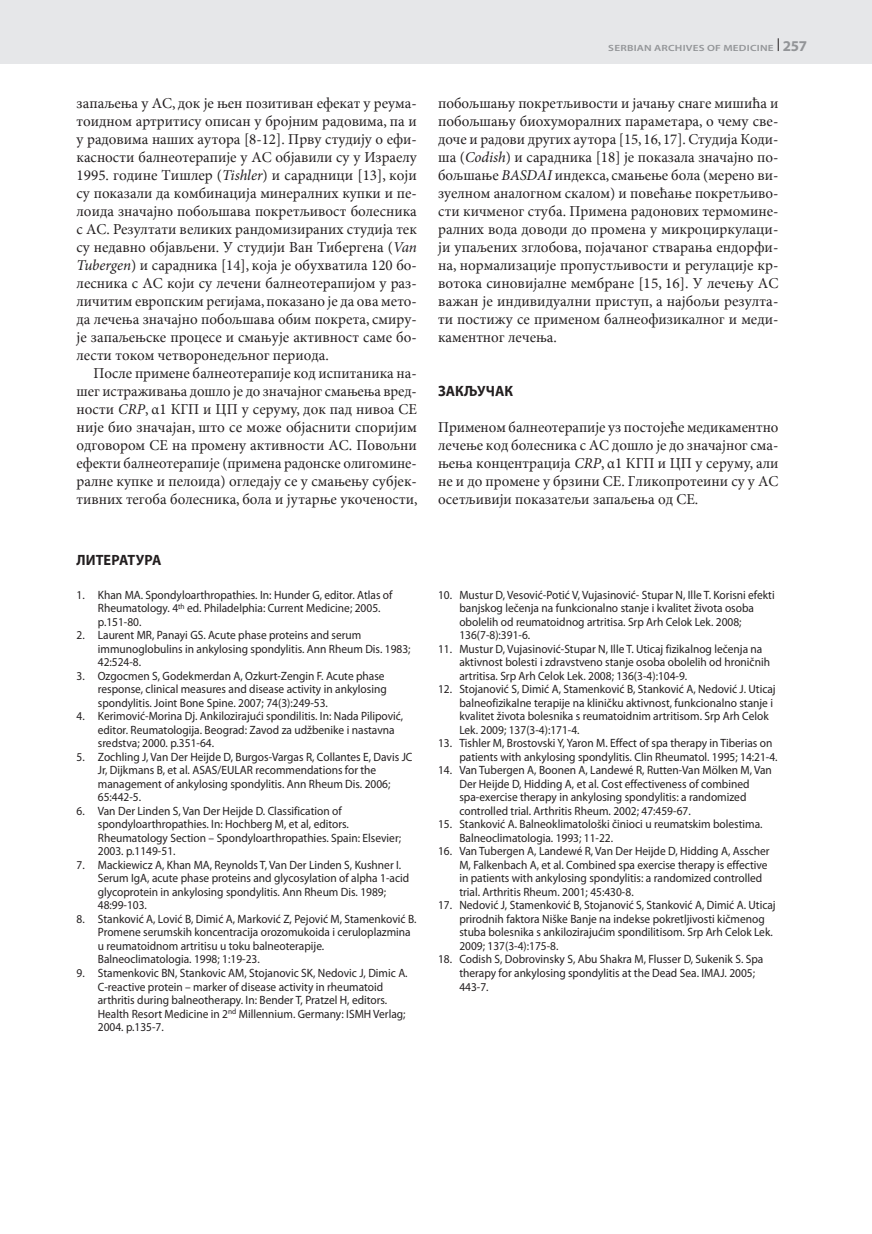
<style>
.page{position:relative;width:872px;height:1234px;background:#fff}
.page>*{position:absolute;margin:0;border:0;box-sizing:border-box;transform-origin:0 0}
.Body_Text{font:15px/18px "Minion Pro Cyrilic";color:#231f20;text-align:justify}
.Body_Text_I_pasus{font:15px/18px "Minion Pro Cyrilic";color:#231f20;text-align:justify}
.Naslov_1{font:700 15px "Myriad Pro Cyrilic";color:#231f20;scale:.95 1}
.t1{font:12px/13.5px "Myriad Pro";color:#231f20;scale:.95 1}
.t2{font:600 9px "Myriad Pro";letter-spacing:.025em;color:#939598;scale:1.25 1}
.s1{font-family:"Minion Pro";font-style:italic}
.s2{font-weight:700;font-size:15px}
</style>
<div class="page">
<div style="left:0;top:0;width:872px;height:64px;background:#e6e7e9"></div>
<svg style="left:778px;top:38px;width:1px;height:13px"></svg>
<p class="Body_Text" style="left:77px;top:95px;width:342px">zapaqewa u AS, dok je wen pozitivan efekat u reuma&shy;toidnom artritisu opisan u brojnim radovima, pa i u radovima naših autora [8-12]. Prvu studiju o efi&shy;kasnosti balneoterapije u AS objavili su u Izraelu 1995. godine Tišler (<span class="s1">Tishler</span>) i saradnici [13], koji su pokazali da kombinacija mineralnih kupki i pe&shy;loida značajno poboqšava pokretqivost bolesnika s AS. Rezultati velikih randomiziranih studija tek su nedavno objavqeni. U studiji Van Tibergena (<span class="s1">Van Tubergen</span>) i saradnika [14], koja je obuhvatila 120 bo&shy;lesnika s AS koji su lečeni balneoterapijom u raz&shy;ličitim evropskim regijama, pokazano je da ova meto&shy;da lečewa značajno poboqšava obim pokreta, smiru&shy;je zapaqewske procese i smawuje aktivnost same bo&shy;lesti tokom četvoronedeqnog perioda.</p>
<p class="Body_Text" style="left:77px;top:365px;width:342px;text-align:left;text-indent:17px">Posle primene balneoterapije kod ispitanika na&shy;šeg istraživawa došlo je do značajnog smawewa vred&shy;nosti <span class="s1">CRP</span>, α1 KGP i CP u serumu, dok pad nivoa SE nije bio značajan, što se može objasniti sporijim odgovorom SE na promenu aktivnosti AS. Povoqni efekti balneoterapije (primena radonske oligomine&shy;ralne kupke i peloida) ogledaju se u smawewu subjek&shy;tivnih tegoba bolesnika, bola i jutarwe ukočenosti,</p>
<p class="Naslov_1" style="left:77px;top:551px;width:91px">LITERATURA</p>
<p class="t1" style="left:98px;top:587px;width:312px;text-indent:-21px">1. Khan MA. Spondyloarthropathies. In: Hunder G, editor. Atlas of<br>Rheumatology. 4<sup>th</sup> ed. Philadelphia: Current Medicine; 2005. p.151-80.</p>
<p class="t1" style="left:98px;top:628px;width:331px;text-indent:-21px">2. Laurent MR, Panayi GS. Acute phase proteins and serum immunoglobulins in ankylosing spondylitis. Ann Rheum Dis. 1983;<br>42:524-8.</p>
<p class="t1" style="left:98px;top:668px;width:305px;text-indent:-21px">3. Ozgocmen S, Godekmerdan A, Ozkurt-Zengin F. Acute phase response, clinical measures and disease activity in ankylosing spondylitis. Joint Bone Spine. 2007; 74(3):249-53.</p>
<p class="t1" style="left:98px;top:709px;width:323px;text-indent:-21px">4. Kerimović-Morina Dj. Ankilozirajući spondilitis. In: Nada Pilipović, editor. Reumatologija. Beograd: Zavod za udžbenike i nastavna sredstva; 2000. p.351-64.</p>
<p class="t1" style="left:98px;top:749px;width:333px;text-indent:-21px">5. Zochling J, Van Der Heijde D, Burgos-Vargas R, Collantes E, Davis JC Jr, Dijkmans B, et al. ASAS/EULAR recommendations for the management of ankylosing spondylitis. Ann Rheum Dis. 2006; 65:442-5.</p>
<p class="t1" style="left:98px;top:803px;width:321px;text-indent:-21px">6. Van Der Linden S, Van Der Heijde D. Classification of spondyloarthropathies. In: Hochberg M, et al, editors.<br>Rheumatology Section – Spondyloarthropathies. Spain: Elsevier; 2003. p.1149-51.</p>
<p class="t1" style="left:98px;top:857px;width:329px;text-indent:-21px">7. Mackiewicz A, Khan MA, Reynolds T, Van Der Linden S, Kushner I.<br>Serum IgA, acute phase proteins and glycosylation of alpha 1-acid glycoprotein in ankylosing spondylitis. Ann Rheum Dis. 1989; 48:99-103.</p>
<p class="t1" style="left:98px;top:911px;width:337px;text-indent:-21px">8. Stanković A, Lović B, Dimić A, Marković Z, Pejović M, Stamenković B.<br>Promene serumskih koncentracija orozomukoida i ceruloplazmina u reumatoidnom artritisu u toku balneoterapije.<br>Balneoclimatologia. 1998; 1:19-23.</p>
<p class="t1" style="left:98px;top:965px;width:328px;text-indent:-21px">9. Stamenkovic BN, Stankovic AM, Stojanovic SK, Nedovic J, Dimic A.<br>C-reactive protein – marker of disease activity in rheumatoid arthritis during balneotherapy. In: Bender T, Pratzel H, editors.<br>Health Resort Medicine in 2<sup>nd</sup> Millennium. Germany: ISMH Verlag; 2004. p.135-7.</p>
<p class="t2" style="left:608px;top:42px;width:161px">SERBIAN ARCHIVES OF MEDICINE <span class="s2">257</span></p>
<p class="Body_Text" style="left:438px;top:95px;width:342px">poboqšawu pokretqivosti i jačawu snage mišića i poboqšawu biohumoralnih parametara, o čemu sve&shy;doče i radovi drugih autora [15, 16, 17]. Studija Kodi&shy;ša (<span class="s1">Codish</span>) i saradnika [18] je pokazala značajno po&shy;boqšawe <span class="s1">BASDAI</span> indeksa, smawewe bola (mereno vi&shy;zuelnom analognom skalom) i povećawe pokretqivo&shy;sti kičmenog stuba. Primena radonovih termomine&shy;ralnih voda dovodi do promena u mikrocirkulaci&shy;ji upaqenih zglobova, pojačanog stvarawa endorfi&shy;na, normalizacije propustqivosti i regulacije kr&shy;votoka sinovijalne membrane [15, 16]. U lečewu AS važan je individualni pristup, a najboqi rezulta&shy;ti postižu se primenom balneofizikalnog i medi&shy;kamentnog lečewa.</p>
<p class="Naslov_1" style="left:438px;top:383px;width:80px">ZAKQUČAK</p>
<p class="Body_Text_I_pasus" style="left:438px;top:419px;width:342px">Primenom balneoterapije uz postojeće medikamentno lečewe kod bolesnika s AS došlo je do značajnog sma&shy;wewa koncentracija <span class="s1">CRP</span>, α1 KGP i CP u serumu, ali ne i do promene u brzini SE. Glikoproteini su u AS osetqiviji pokazateqi zapaqewa od SE.</p>
<p class="t1" style="left:459px;top:587px;width:333px;text-indent:-21px">10. Mustur D, Vesović-Potić V, Vujasinović- Stupar N, Ille T. Korisni efekti banjskog lečenja na funkcionalno stanje i kvalitet života osoba obolelih od reumatoidnog artritisa. Srp Arh Celok Lek. 2008; 136(7-8):391-6.</p>
<p class="t1" style="left:459px;top:641px;width:328px;text-indent:-21px">11. Mustur D, Vujasinović-Stupar N, Ille T. Uticaj fizikalnog lečenja na aktivnost bolesti i zdravstveno stanje osoba obolelih od hroničnih artritisa. Srp Arh Celok Lek. 2008; 136(3-4):104-9.</p>
<p class="t1" style="left:459px;top:682px;width:334px;text-indent:-21px">12. Stojanović S, Dimić A, Stamenković B, Stanković A, Nedović J. Uticaj balneofizikalne terapije na kliničku aktivnost, funkcionalno stanje i kvalitet života bolesnika s reumatoidnim artritisom. Srp Arh Celok Lek. 2009; 137(3-4):171-4.</p>
<p class="t1" style="left:459px;top:736px;width:336px;text-indent:-21px">13. Tishler M, Brostovski Y, Yaron M. Effect of spa therapy in Tiberias on patients with ankylosing spondylitis. Clin Rheumatol. 1995; 14:21-4.</p>
<p class="t1" style="left:459px;top:763px;width:330px;text-indent:-21px">14. Van Tubergen A, Boonen A, Landewé R, Rutten-Van Mölken M, Van Der Heijde D, Hidding A, et al. Cost effectiveness of combined spa-exercise therapy in ankylosing spondylitis: a randomized controlled trial. Arthritis Rheum. 2002; 47:459-67.</p>
<p class="t1" style="left:459px;top:817px;width:321px;text-indent:-21px">15. Stanković A. Balneoklimatološki činioci u reumatskim bolestima.<br>Balneoclimatologia. 1993; 11-22.</p>
<p class="t1" style="left:459px;top:844px;width:328px;text-indent:-21px">16. Van Tubergen A, Landewé R, Van Der Heijde D, Hidding A, Asscher M, Falkenbach A, et al. Combined spa exercise therapy is effective in patients with ankylosing spondylitis: a randomized controlled trial. Arthritis Rheum. 2001; 45:430-8.</p>
<p class="t1" style="left:459px;top:898px;width:334px;text-indent:-21px">17. Nedović J, Stamenković B, Stojanović S, Stanković A, Dimić A. Uticaj prirodnih faktora Niške Banje na indekse pokretljivosti kičmenog stuba bolesnika s ankilozirajućim spondilitisom. Srp Arh Celok Lek.<br>2009; 137(3-4):175-8.</p>
<p class="t1" style="left:459px;top:952px;width:321px;text-indent:-21px">18. Codish S, Dobrovinsky S, Abu Shakra M, Flusser D, Sukenik S. Spa therapy for ankylosing spondylitis at the Dead Sea. IMAJ. 2005;<br>443-7.</p>
</div>
